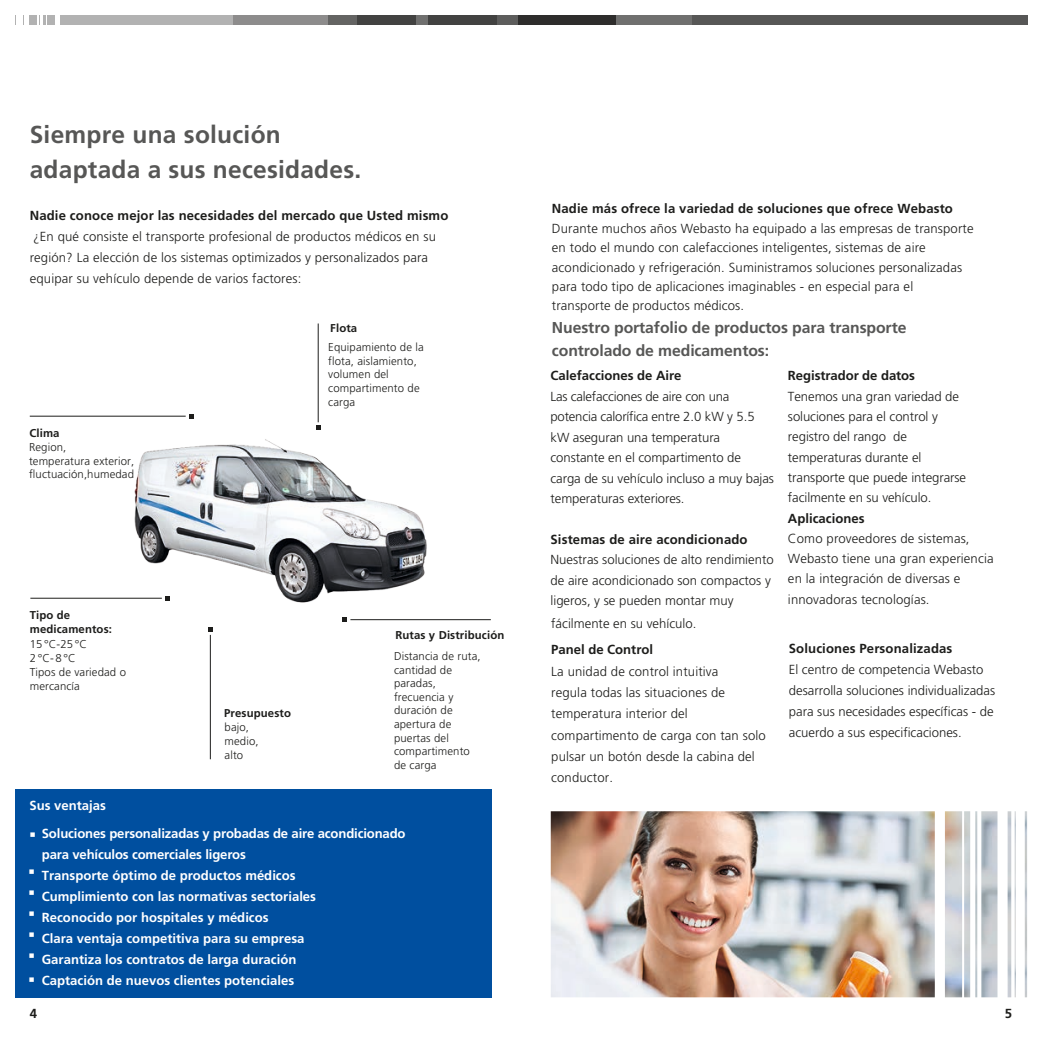
<style>
.page{position:relative;width:1042px;height:1042px;background:#fff}
.page>*{position:absolute;margin:0;border:0;box-sizing:border-box;transform-origin:0 0}
.t1{font:700 24.5px/35px "Frutiger";letter-spacing:.01em;color:#575756}
.t2{font:700 15.75px/23.3px "Frutiger";letter-spacing:-.005em;color:#575756}
.t3{font:300 13.12px/20.3px "Frutiger";letter-spacing:.01em;color:#1d1d1b}
.t4{font:700 13.12px/21px "Frutiger";color:#fff}
.t5{font:700 13.12px "Frutiger";letter-spacing:.01em;color:#1d1d1b}
.t6{font:300 11.38px/13.7px "Frutiger";letter-spacing:.01em;color:#1d1d1b}
.t7{font:700 11.38px/14px "Frutiger";letter-spacing:.01em;color:#1d1d1b}
</style>
<div class="page">
<div style="left:15px;top:15px;width:218px;height:10px;background:#b2b2b2"></div>
<div style="left:233px;top:15px;width:95px;height:10px;background:#8d8c8c"></div>
<div style="left:328px;top:15px;width:29px;height:10px;background:#646463"></div>
<div style="left:357px;top:15px;width:59px;height:10px;background:#424241"></div>
<div style="left:416px;top:15px;width:12px;height:10px;background:#70706f"></div>
<div style="left:428px;top:15px;width:69px;height:10px;background:#424241"></div>
<div style="left:497px;top:15px;width:21px;height:10px;background:#5d5d5c"></div>
<svg style="left:518px;top:15px;width:3px;height:10px"></svg>
<hr style="left:16px;top:15px;width:4px;height:10px;background:#fff">
<svg style="left:21px;top:15px;width:2px;height:10px"></svg>
<div style="left:24px;top:15px;width:5px;height:10px;background:#fff"></div>
<svg style="left:37px;top:15px;width:10px;height:10px"></svg>
<div style="left:55px;top:15px;width:5px;height:10px;background:#fff"></div>
<div style="left:521px;top:15px;width:95px;height:10px;background:#2e2d2c"></div>
<div style="left:616px;top:15px;width:76px;height:10px;background:#70706f"></div>
<div style="left:692px;top:15px;width:335px;height:10px;background:#575756"></div>
<div style="left:15px;top:789px;width:476px;height:208px;background:#004f9f"></div>
<img style="left:108px;top:402px;width:369px;height:219px">
<img style="left:551px;top:811px;width:476px;height:186px">
<svg style="left:189px;top:414px;width:5px;height:5px"></svg>
<hr style="left:30px;top:416px;width:156px;height:1px;background:#1d1d1b">
<svg style="left:165px;top:596px;width:5px;height:5px"></svg>
<hr style="left:30px;top:598px;width:132px;height:1px;background:#1d1d1b">
<svg style="left:342px;top:617px;width:5px;height:5px"></svg>
<hr style="left:350px;top:619px;width:141px;height:1px;background:#1d1d1b">
<svg style="left:208px;top:627px;width:5px;height:5px"></svg>
<hr style="left:210px;top:635px;width:1px;height:124px;background:#1d1d1b">
<svg style="left:316px;top:425px;width:5px;height:5px"></svg>
<hr style="left:318px;top:323px;width:1px;height:99px;background:#1d1d1b">
<h1 class="t1" style="left:30px;top:117px;width:333px">Siempre una solución adaptada a sus necesidades.</h1>
<p class="t5" style="left:30px;top:207px;width:420px">Nadie conoce mejor las necesidades del mercado que Usted mismo</p>
<p class="t3" style="left:30px;top:226px;width:408px;line-height:21px">¿En qué consiste el transporte profesional de productos médicos en su región? La elección de los sistemas optimizados y personalizados para equipar su vehículo depende de varios factores:</p>
<p class="t7" style="left:29px;top:426px;width:32px">Clima</p>
<p class="t6" style="left:29px;top:440px;width:107px">Region,<br>temperatura exterior, fluctuación,humedad</p>
<p class="t7" style="left:30px;top:608px;width:84px">Tipo de medicamentos:</p>
<p class="t6" style="left:30px;top:637px;width:98px">15 °C-25 °C<br>2°C-8°C<br>Tipos de variedad o mercancía</p>
<p class="t7" style="left:330px;top:321px;width:29px">Flota</p>
<p class="t6" style="left:328px;top:340px;width:97px">Equipamiento de la flota, aislamiento, volumen del compartimento de carga</p>
<p class="t7" style="left:224px;top:706px;width:68px">Presupuesto</p>
<p class="t6" style="left:225px;top:721px;width:36px">bajo, medio, alto</p>
<p class="t7" style="left:395px;top:628px;width:110px">Rutas y Distribución</p>
<p class="t6" style="left:394px;top:649px;width:88px">Distancia de ruta, cantidad de paradas, frecuencia y duración de apertura de puertas del compartimento de carga</p>
<p class="t4" style="left:42px;top:791px;width:365px;line-height:27.8px;text-indent:-12px">Sus ventajas<br>Soluciones personalizadas y probadas de aire acondicionado</p>
<p class="t4" style="left:42px;top:844px;width:276px">para vehículos comerciales ligeros Transporte óptimo de productos médicos Cumplimiento con las normativas sectoriales Reconocido por hospitales y médicos<br>Clara ventaja competitiva para su empresa Garantiza los contratos de larga duración Captación de nuevos clientes potenciales</p>
<p class="t5" style="left:552px;top:201px;width:402px">Nadie más ofrece la variedad de soluciones que ofrece Webasto</p>
<p class="t3" style="left:552px;top:219px;width:423px;line-height:19.4px">Durante muchos años Webasto ha equipado a las empresas de transporte en todo el mundo con calefacciones inteligentes, sistemas de aire acondicionado y refrigeración. Suministramos soluciones personalizadas para todo tipo de aplicaciones imaginables - en especial para el transporte de productos médicos.</p>
<p class="t2" style="left:552px;top:315px;width:356px">Nuestro portafolio de productos para transporte controlado de medicamentos:</p>
<p class="t5" style="left:550px;top:368px;width:133px">Calefacciones de Aire</p>
<p class="t3" style="left:550px;top:386px;width:225px">Las calefacciones de aire con una potencia calorífica entre 2.0 kW y 5.5 kW aseguran una temperatura constante en el compartimento de carga de su vehículo incluso a muy bajas temperaturas exteriores.</p>
<p class="t5" style="left:550px;top:531px;width:199px">Sistemas de aire acondicionado</p>
<p class="t3" style="left:550px;top:549px;width:225px">Nuestras soluciones de alto rendimiento de aire acondicionado son compactos y ligeros, y se pueden montar muy</p>
<p class="t3" style="left:551px;top:613px;width:147px">fácilmente en su vehículo.</p>
<p class="t5" style="left:551px;top:642px;width:103px">Panel de Control</p>
<p class="t3" style="left:551px;top:660px;width:216px;line-height:21.3px">La unidad de control intuitiva<br>regula todas las situaciones de temperatura interior del compartimento de carga con tan solo pulsar un botón desde la cabina del conductor.</p>
<p class="t5" style="left:788px;top:368px;width:129px">Registrador de datos</p>
<p class="t3" style="left:788px;top:386px;width:180px">Tenemos una gran variedad de soluciones para el control y registro del rango de temperaturas durante el transporte que puede integrarse facilmente en su vehículo.</p>
<p class="t5" style="left:788px;top:510px;width:78px">Aplicaciones</p>
<p class="t3" style="left:788px;top:528px;width:207px">Como proveedores de sistemas,<br>Webasto tiene una gran experiencia en la integración de diversas e innovadoras tecnologías.</p>
<p class="t5" style="left:789px;top:640px;width:165px">Soluciones Personalizadas</p>
<p class="t3" style="left:789px;top:659px;width:208px;line-height:21px">El centro de competencia Webasto desarrolla soluciones individualizadas para sus necesidades específicas - de acuerdo a sus especificaciones.</p>
<p class="t5" style="left:30px;top:1006px;width:9px">4</p>
<p class="t5" style="left:1005px;top:1006px;width:9px">5</p>
</div>
